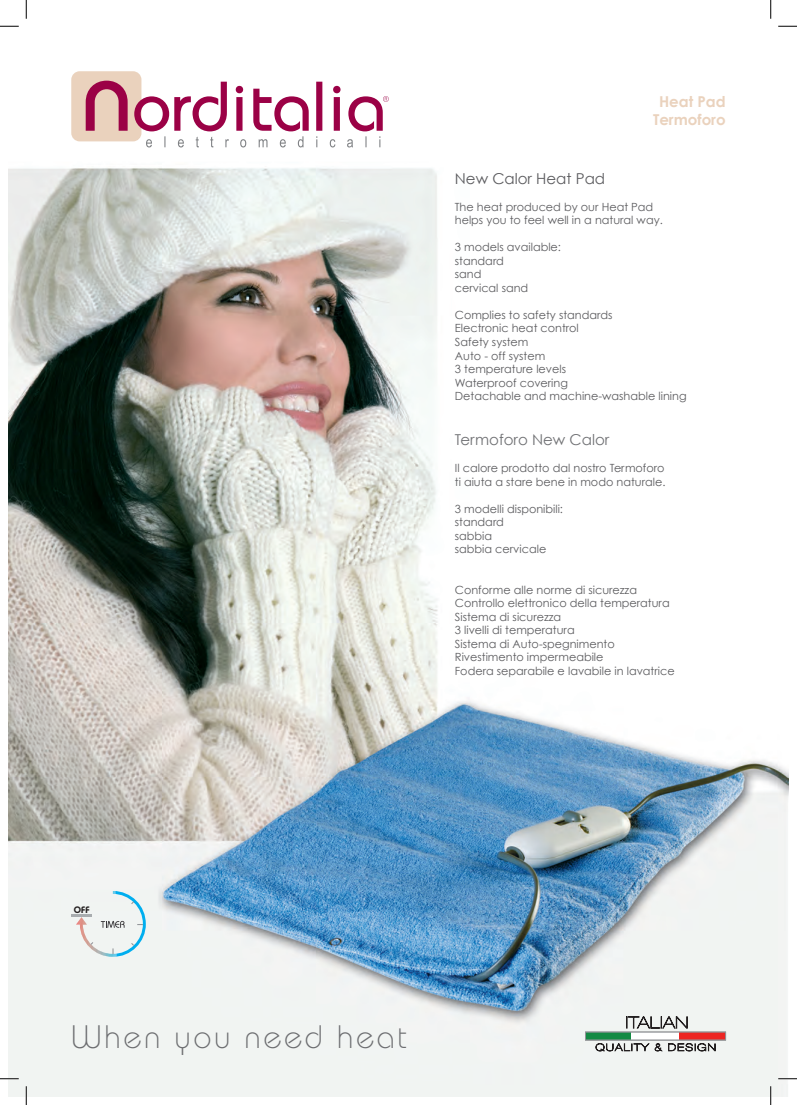
<style>
.page{position:relative;width:797px;height:1105px;background:#fff}
.page>*{position:absolute;margin:0;border:0;box-sizing:border-box;transform-origin:0 0}
.t1{font:300 32.5px "Bauhaus";letter-spacing:.08em;color:#6c6d70}
.t2{font:15px "Century Gothic";color:#717275}
.t3{font:700 15px/18px "Century Gothic";color:#ead2bd;text-align:center}
.t4{font:15px "Century Gothic";color:#5c5c5f}
.t5{font:11.25px/13.5px "Century Gothic";color:#5c5c5f}
.t6{font:600 9.38px "Bauhaus";color:#231f20}
</style>
<div class="page">
<img style="left:9px;top:9px;width:779px;height:1087px">
<div style="left:71px;top:71px;width:70px;height:70px;background:#ead2bd;border-radius:8px"></div>
<svg style="left:86px;top:81px;width:303px;height:66px"></svg>
<hr style="left:71px;top:914px;width:21px;height:3px;background:#a8acaf">
<svg style="left:76px;top:891px;width:70px;height:66px"></svg>
<div style="left:585px;top:1032px;width:47px;height:8px;background:#148a44"></div>
<div style="left:631px;top:1032px;width:48px;height:8px;background:#fff"></div>
<div style="left:679px;top:1032px;width:46px;height:8px;background:#ec2523"></div>
<div style="left:585px;top:1032px;width:140px;height:8px;border:1px solid #919398"></div>
<svg style="left:626px;top:1016px;width:61px;height:12px"></svg>
<svg style="left:595px;top:1043px;width:120px;height:8px"></svg>
<svg style="left:0;top:25px;width:19px;height:2px"></svg>
<svg style="left:778px;top:25px;width:19px;height:2px"></svg>
<svg style="left:0;top:1078px;width:19px;height:1px"></svg>
<svg style="left:778px;top:1078px;width:19px;height:1px"></svg>
<svg style="left:25px;top:0;width:2px;height:19px"></svg>
<svg style="left:25px;top:1086px;width:2px;height:19px"></svg>
<svg style="left:770px;top:0;width:1px;height:19px"></svg>
<svg style="left:770px;top:1086px;width:1px;height:19px"></svg>
<h2 class="t3" style="left:653px;top:93px;width:74px">Heat Pad<br>Termoforo</h2>
<h2 class="t4" style="left:455px;top:169px;width:152px">New Calor Heat Pad</h2>
<p class="t5" style="left:455px;top:200px;width:209px">The heat produced by our Heat Pad helps you to feel well in a natural way.</p>
<p class="t5" style="left:455px;top:240px;width:108px">3 models available: standard<br>sand<br>cervical sand</p>
<p class="t5" style="left:455px;top:308px;width:233px">Complies to safety standards<br>Electronic heat control<br>Safety system<br>Auto - off system<br>3 temperature levels<br>Waterproof covering<br>Detachable and machine-washable lining</p>
<h2 class="t2" style="left:455px;top:430px;width:156px">Termoforo New Calor</h2>
<p class="t5" style="left:455px;top:461px;width:212px">Il calore prodotto dal nostro Termoforo ti aiuta a stare bene in modo naturale.</p>
<p class="t5" style="left:455px;top:501px;width:110px">3 modelli disponibili: standard<br>sabbia<br>sabbia cervicale</p>
<p class="t5" style="left:455px;top:582px;width:221px">Conforme alle norme di sicurezza<br>Controllo elettronico della temperatura<br>Sistema di sicurezza<br>3 livelli di temperatura<br>Sistema di Auto-spegnimento<br>Rivestimento impermeabile<br>Fodera separabile e lavabile in lavatrice</p>
<p class="t6" style="left:74px;top:904px;width:17px">OFF</p>
<h1 class="t1" style="left:71px;top:1017px;width:337px">When you need heat</h1>
</div>
